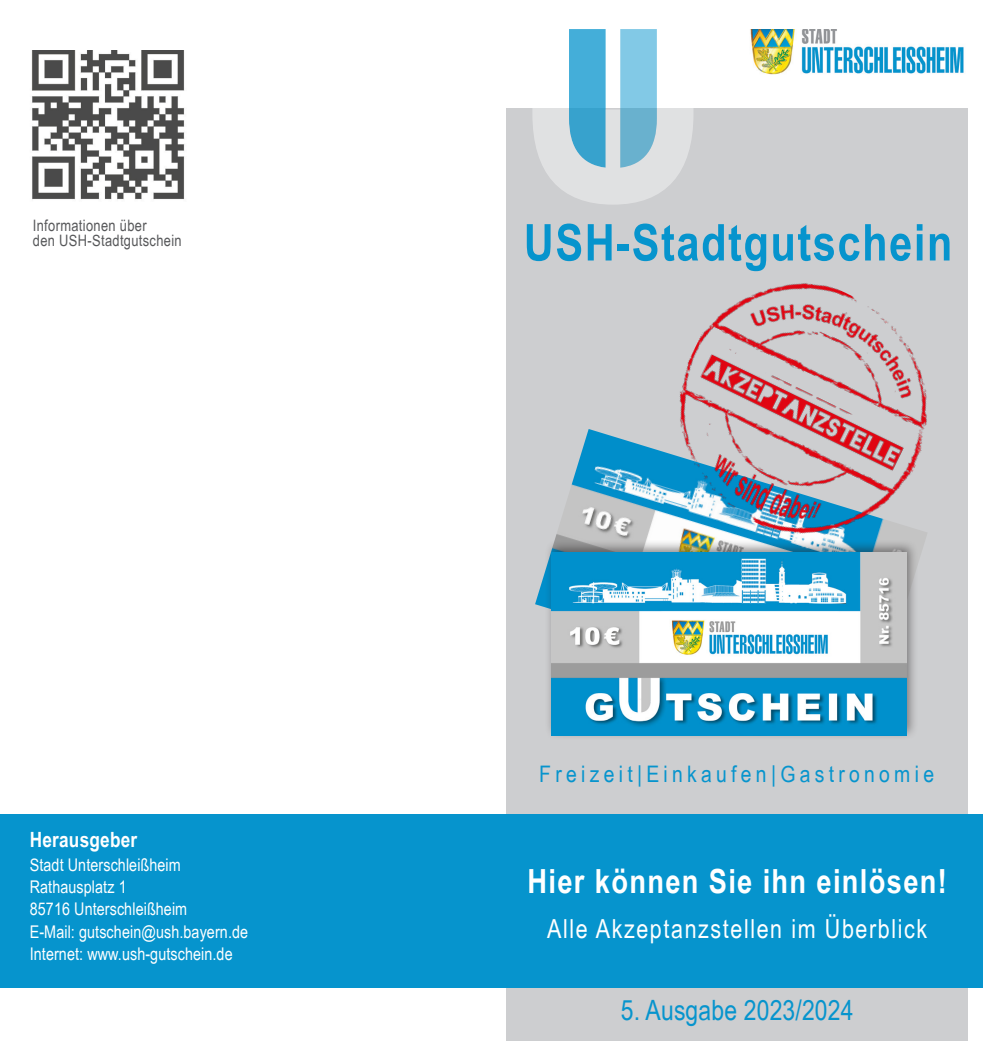
<style>
.page{position:relative;width:983px;height:1042px;background:#fff}
.page>*{position:absolute;margin:0;border:0;box-sizing:border-box;transform-origin:0 0}
.Copy{font:700 50.75px "USH Bold Arial Narrow";letter-spacing:.03em;color:#0694cd}
.Copy-2{font:700 33.25px "USH Bold Arial Narrow";letter-spacing:.04em;color:#fff}
.Copy-3{font:28px "USH Arial Narrow";letter-spacing:.005em;color:#0694cd}
.Copy-4{font:26.25px "USH Arial Narrow";letter-spacing:.06em;color:#fff}
.Schlagwort{font:22.75px "USH Arial Narrow";letter-spacing:.18em;color:#0694cd;scale:1.04 1}
.Impressum_fett{font:700 21px "USH Bold Arial Narrow";letter-spacing:.01em;color:#fff}
.Impressum{font:17.5px "USH Arial Narrow";letter-spacing:.005em;color:#fff}
.Impressum_fett-2{font:15.75px/14.9px "USH Arial Narrow";letter-spacing:.02em;color:#57585a}
</style>
<div class="page">
<div style="left:506px;top:108px;width:461px;height:932px;background:#cdced0"></div>
<img style="left:31px;top:50px;width:154px;height:150px">
<img style="left:750px;top:29px;width:214px;height:46px">
<div style="left:0;top:814px;width:982px;height:174px;background:#0694cd"></div>
<svg style="left:532px;top:29px;width:161px;height:176px"></svg>
<img style="left:535px;top:429px;width:102px;height:179px">
<div style="left:545px;top:539px;width:373px;height:202px;background:#231f20;opacity:.5"></div>
<img style="left:551px;top:552px;width:354px;height:183px">
<img style="left:637px;top:244px;width:331px;height:330px">
<p class="Impressum_fett-2" style="left:33px;top:217px;width:150px">Informationen über<br>den USH-Stadtgutschein</p>
<p class="Impressum_fett" style="left:30px;top:823px;width:109px">Herausgeber</p>
<p class="Impressum" style="left:30px;top:852px;width:152px">Stadt Unterschleißheim</p>
<p class="Impressum" style="left:30px;top:874px;width:98px">Rathausplatz 1</p>
<p class="Impressum" style="left:30px;top:896px;width:159px">85716 Unterschleißheim</p>
<p class="Impressum" style="left:30px;top:919px;width:220px">E-Mail: gutschein@ush.bayern.de</p>
<p class="Impressum" style="left:30px;top:941px;width:204px">Internet: www.ush-gutschein.de</p>
<p class="Copy" style="left:523px;top:204px;width:430px">USH-Stadtgutschein</p>
<p class="Schlagwort" style="left:539px;top:757px;width:381px">Freizeit|Einkaufen|Gastronomie</p>
<p class="Copy-2" style="left:527px;top:856px;width:421px">Hier können Sie ihn einlösen!</p>
<p class="Copy-4" style="left:547px;top:909px;width:381px">Alle Akzeptanzstellen im Überblick</p>
<p class="Copy-3" style="left:620px;top:989px;width:234px">5. Ausgabe 2023/2024</p>
</div>
